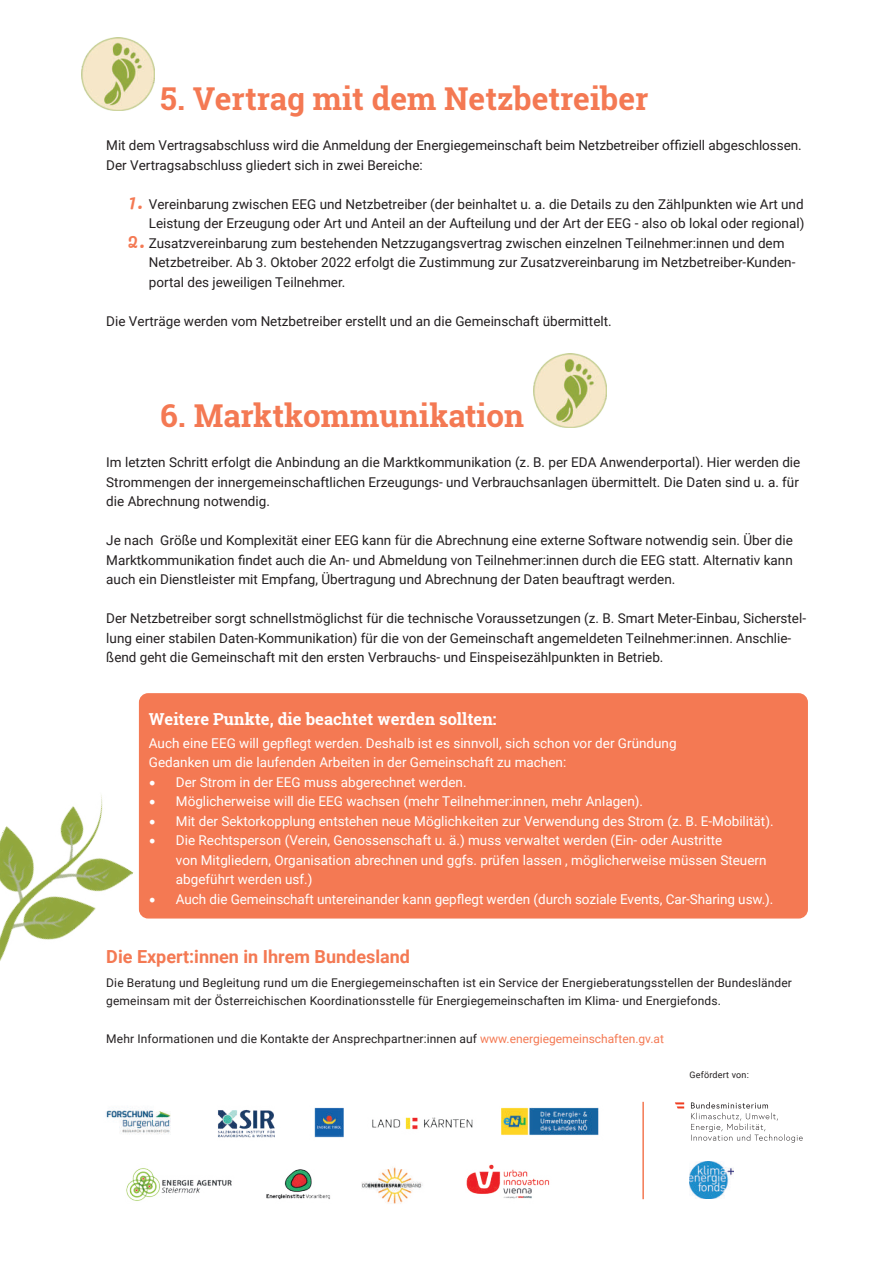
<style>
.page{position:relative;width:893px;height:1263px;background:#fff}
.page>*{position:absolute;margin:0;border:0;box-sizing:border-box;transform-origin:0 0}
.t1{font:700 31.5px "Roboto Slab";color:#f47953}
.t2{font:700 18px "Roboto";color:#f47953}
.t3{font:700 16.5px "Roboto Slab";color:#fff}
.t4{font:13.5px/19.5px "Roboto";color:#231f20}
.t5{font:13.5px/19.5px "Roboto";color:#fff}
.t6{font:12px/18px "Roboto";letter-spacing:.01em;color:#231f20}
.t7{font:9px "Roboto";letter-spacing:.02em;color:#231f20}
.s1{font-family:"Pacifico";font-weight:700;font-size:24px;color:#f47953}
.s2{font-family:"Minion Pro";font-size:18px}
.s3{color:#f47953}
</style>
<div class="page">
<img style="left:106px;top:1107px;width:493px;height:97px">
<svg style="left:691px;top:1102px;width:112px;height:41px"></svg>
<svg style="left:675px;top:1102px;width:9px;height:6px"></svg>
<img style="left:690px;top:1161px;width:44px;height:37px">
<hr style="left:642px;top:1102px;width:2px;height:97px;background:#f47953">
<img style="left:533px;top:354px;width:74px;height:73px">
<div style="left:140px;top:694px;width:667px;height:224px;background:#f47953;border-radius:9px"></div>
<div style="left:139px;top:693px;width:669px;height:225px;border:2px solid #f47953;border-radius:9px"></div>
<img style="left:81px;top:37px;width:74px;height:74px">
<img style="left:0;top:759px;width:154px;height:202px">
<h1 class="t1" style="left:160px;top:77px;width:490px">5. Vertrag mit dem Netzbetreiber</h1>
<p class="t4" style="left:106px;top:135px;width:697px">Mit dem Vertragsabschluss wird die Anmeldung der Energiegemeinschaft beim Netzbetreiber offiziell abgeschlossen.<br>Der Vertragsabschluss gliedert sich in zwei Bereiche:</p>
<p class="t4" style="left:128px;top:194px;width:678px;text-align:right"><span class="s1">1.</span> Vereinbarung zwischen EEG und Netzbetreiber (der beinhaltet u. a. die Details zu den Zählpunkten wie Art und<br>Leistung der Erzeugung oder Art und Anteil an der Aufteilung und der Art der EEG - also ob lokal oder regional)</p>
<p class="t4" style="left:149px;top:233px;width:648px;text-indent:-21px"><span class="s1">2.</span> Zusatzvereinbarung zum bestehenden Netzzugangsvertrag zwischen einzelnen Teilnehmer:innen und dem<br>Netzbetreiber. Ab 3. Oktober 2022 erfolgt die Zustimmung zur Zusatzvereinbarung im Netzbetreiber-Kunden&shy;portal des jeweiligen Teilnehmer.</p>
<p class="t4" style="left:106px;top:311px;width:507px">Die Verträge werden vom Netzbetreiber erstellt und an die Gemeinschaft übermittelt.</p>
<h1 class="t1" style="left:160px;top:394px;width:365px">6. Marktkommunikation</h1>
<p class="t4" style="left:106px;top:452px;width:696px;text-align:justify">Im letzten Schritt erfolgt die Anbindung an die Marktkommunikation (z. B. per EDA Anwenderportal). Hier werden die Strommengen der innergemeinschaftlichen Erzeugungs- und Verbrauchsanlagen übermittelt. Die Daten sind u. a. für die Abrechnung notwendig.</p>
<p class="t4" style="left:106px;top:530px;width:688px;text-align:justify">Je nach Größe und Komplexität einer EEG kann für die Abrechnung eine externe Software notwendig sein. Über die Marktkommunikation findet auch die An- und Abmeldung von Teilnehmer:innen durch die EEG statt. Alternativ kann auch ein Dienstleister mit Empfang, Übertragung und Abrechnung der Daten beauftragt werden.</p>
<p class="t4" style="left:106px;top:608px;width:701px">Der Netzbetreiber sorgt schnellstmöglichst für die technische Voraussetzungen (z. B. Smart Meter-Einbau, Sicherstel&shy;lung einer stabilen Daten-Kommunikation) für die von der Gemeinschaft angemeldeten Teilnehmer:innen. Anschlie&shy;ßend geht die Gemeinschaft mit den ersten Verbrauchs- und Einspeisezählpunkten in Betrieb.</p>
<p class="t3" style="left:149px;top:708px;width:349px">Weitere Punkte, die beachtet werden sollten:</p>
<p class="t5" style="left:149px;top:732px;width:529px">Auch eine EEG will gepflegt werden. Deshalb ist es sinnvoll, sich schon vor der Gründung<br>Gedanken um die laufenden Arbeiten in der Gemeinschaft zu machen:</p>
<p class="t5" style="left:149px;top:771px;width:319px"><span class="s2">•</span> Der Strom in der EEG muss abgerechnet werden.</p>
<p class="t5" style="left:149px;top:791px;width:496px"><span class="s2">•</span> Möglicherweise will die EEG wachsen (mehr Teilnehmer:innen, mehr Anlagen).</p>
<p class="t5" style="left:149px;top:810px;width:626px"><span class="s2">•</span> Mit der Sektorkopplung entstehen neue Möglichkeiten zur Verwendung des Strom (z. B. E-Mobilität).</p>
<p class="t5" style="left:176px;top:830px;width:592px;text-indent:-27px"><span class="s2">•</span> Die Rechtsperson (Verein, Genossenschaft u. ä.) muss verwaltet werden (Ein- oder Austritte<br>von Mitgliedern, Organisation abrechnen und ggfs. prüfen lassen , möglicherweise müssen Steuern abgeführt werden usf.)</p>
<p class="t5" style="left:149px;top:888px;width:626px"><span class="s2">•</span> Auch die Gemeinschaft untereinander kann gepflegt werden (durch soziale Events, Car-Sharing usw.).</p>
<h2 class="t2" style="left:106px;top:944px;width:305px">Die Expert:innen in Ihrem Bundesland</h2>
<p class="t6" style="left:106px;top:973px;width:687px">Die Beratung und Begleitung rund um die Energiegemeinschaften ist ein Service der Energieberatungsstellen der Bundesländer gemeinsam mit der Österreichischen Koordinationsstelle für Energiegemeinschaften im Klima- und Energiefonds.</p>
<p class="t6" style="left:106px;top:1029px;width:559px">Mehr Informationen und die Kontakte der Ansprechpartner:innen auf <span class="s3">www.energiegemeinschaften.gv.at</span></p>
<p class="t7" style="left:689px;top:1068px;width:61px">Gefördert von:</p>
</div>
